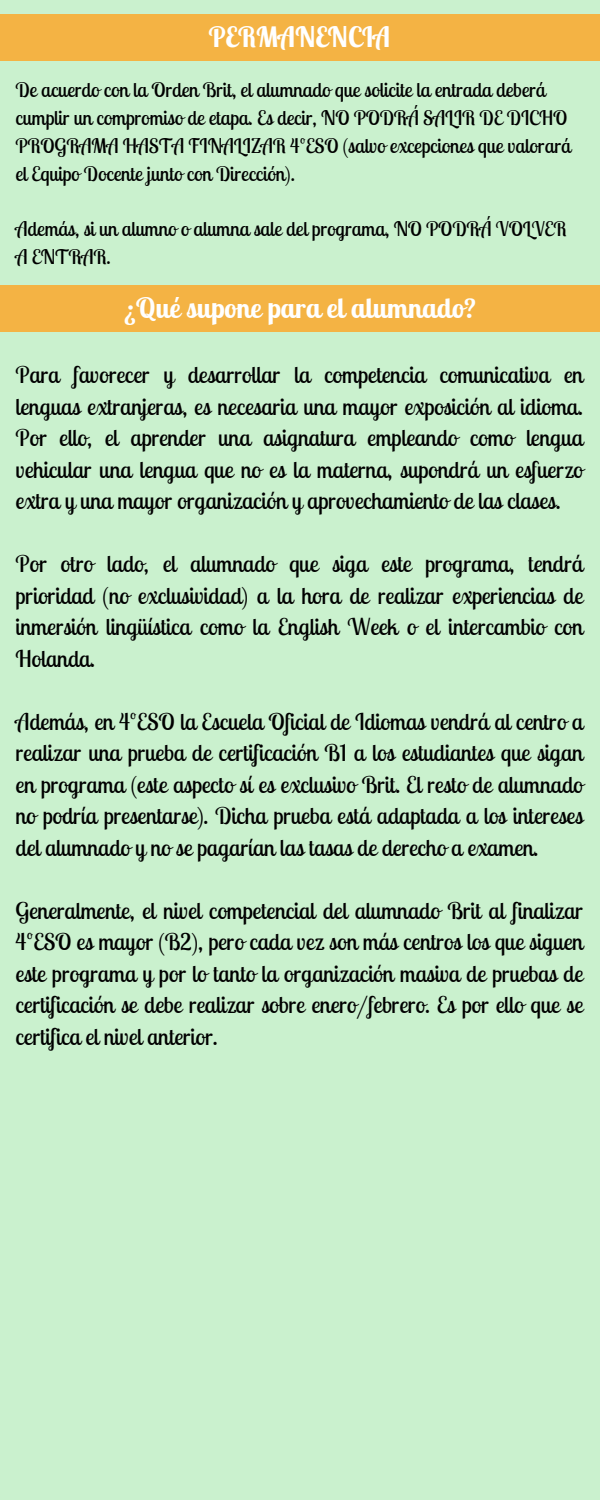
<style>
.page{position:relative;width:600px;height:1500px;background:#caf1ce}
.page>*{position:absolute;margin:0;border:0;box-sizing:border-box;transform-origin:0 0}
.t1{font:700 28px "Lobster Two";color:#fff}
.t2{font:23px/31.5px "Lobster Two";color:#000;text-align:justify}
.t3{font:20px/27.8px "Lobster Two";color:#000}
</style>
<div class="page">
<div style="left:0;top:14px;width:600px;height:47px;background:#f4b344"></div>
<div style="left:0;top:285px;width:600px;height:47px;background:#f4b344"></div>
<p class="t1" style="left:208px;top:19px;width:183px">PERMANENCIA</p>
<p class="t3" style="left:16px;top:76px;width:557px">De acuerdo con la Orden Brit, el alumnado que solicite la entrada deberá cumplir un compromiso de etapa. Es decir, NO PODRÁ SALIR DE DICHO PROGRAMA HASTA FINALIZAR 4ºESO (salvo excepciones que valorará el Equipo Docente junto con Dirección).</p>
<p class="t3" style="left:16px;top:215px;width:553px">Además, si un alumno o alumna sale del programa, NO PODRÁ VOLVER<br>A ENTRAR.</p>
<p class="t1" style="left:124px;top:290px;width:353px">¿Qué supone para el alumnado?</p>
<p class="t2" style="left:16px;top:359px;width:569px">Para favorecer y desarrollar la competencia comunicativa en lenguas extranjeras, es necesaria una mayor exposición al idioma.<br>Por ello, el aprender una asignatura empleando como lengua vehicular una lengua que no es la materna, supondrá un esfuerzo extra y una mayor organización y aprovechamiento de las clases.</p>
<p class="t2" style="left:16px;top:548px;width:569px">Por otro lado, el alumnado que siga este programa, tendrá prioridad (no exclusividad) a la hora de realizar experiencias de inmersión lingüística como la English Week o el intercambio con Holanda.</p>
<p class="t2" style="left:16px;top:706px;width:569px">Además, en 4ºESO la Escuela Oficial de Idiomas vendrá al centro a realizar una prueba de certificación B1 a los estudiantes que sigan en programa (este aspecto sí es exclusivo Brit. El resto de alumnado no podría presentarse). Dicha prueba está adaptada a los intereses del alumnado y no se pagarían las tasas de derecho a examen.</p>
<p class="t2" style="left:16px;top:895px;width:569px">Generalmente, el nivel competencial del alumnado Brit al finalizar 4ºESO es mayor (B2), pero cada vez son más centros los que siguen este programa y por lo tanto la organización masiva de pruebas de certificación se debe realizar sobre enero/febrero. Es por ello que se certifica el nivel anterior.</p>
</div>
